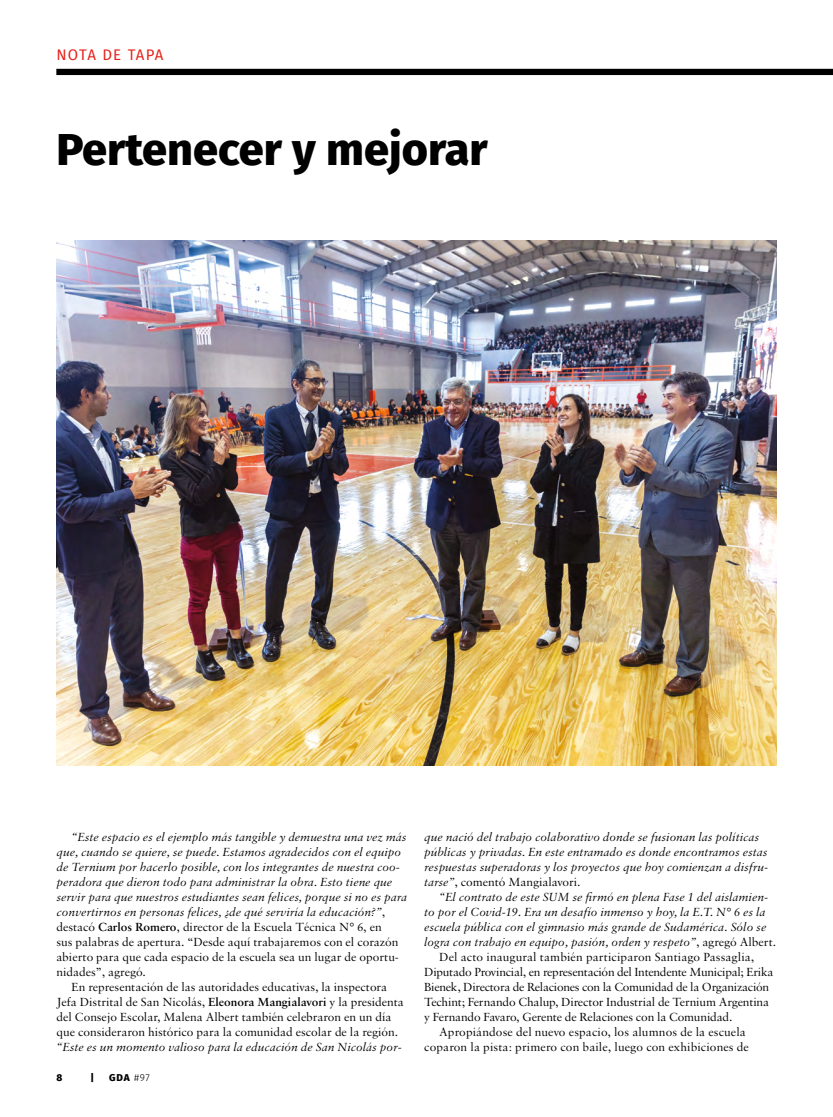
<style>
.page{position:relative;width:833px;height:1117px;background:#fff}
.page>*{position:absolute;margin:0;border:0;box-sizing:border-box;transform-origin:0 0}
.t1{font:800 45px "Fira Sans";color:#000}
.t2{font:15px "Fira Sans";letter-spacing:.05em;color:#e5231b}
.t3{font:italic 12.5px/15px "Sabon";color:#000}
.t4{font:12.5px "Sabon";color:#000}
.t5{font:12.5px "Sabon";letter-spacing:-.02em;color:#000}
.t6{font:800 10px "Fira Sans";color:#000}
.s1{font-style:normal}
.s2{font-weight:600}
.s3{font-weight:300}
</style>
<div class="page">
<div style="left:56px;top:69px;width:777px;height:6px;background:#000"></div>
<img style="left:56px;top:240px;width:720px;height:525px">
<p class="t2" style="left:56px;top:43px;width:109px">NOTA DE TAPA</p>
<h1 class="t1" style="left:56px;top:110px;width:433px">Pertenecer y mejorar</h1>
<p class="t3" style="left:72px;top:828px;width:336px">“Este espacio es el ejemplo más tangible y demuestra una vez más</p>
<p class="t3" style="left:57px;top:843px;width:346px">que, cuando se quiere, se puede. Estamos agradecidos con el equipo</p>
<p class="t3" style="left:57px;top:858px;width:345px">de Ternium por hacerlo posible, con los integrantes de nuestra coo-</p>
<p class="t3" style="left:57px;top:873px;width:337px">peradora que dieron todo para administrar la obra. Esto tiene que</p>
<p class="t3" style="left:57px;top:888px;width:352px">servir para que nuestros estudiantes sean felices, porque si no es para</p>
<p class="t3" style="left:57px;top:903px;width:330px">convertirnos en personas felices, ¿de qué serviría la educación?”<span class="s1">,</span></p>
<p class="t4" style="left:57px;top:918px;width:326px">destacó <span class="s2">Carlos Romero</span>, director de la Escuela Técnica N° 6, en</p>
<p class="t4" style="left:57px;top:933px;width:343px">sus palabras de apertura. “Desde aquí trabajaremos con el corazón</p>
<p class="t4" style="left:57px;top:948px;width:344px">abierto para que cada espacio de la escuela sea un lugar de oportu-</p>
<p class="t4" style="left:57px;top:963px;width:91px">nidades”, agregó.</p>
<p class="t4" style="left:72px;top:978px;width:317px">En representación de las autoridades educativas, la inspectora</p>
<p class="t4" style="left:57px;top:993px;width:349px">Jefa Distrital de San Nicolás, <span class="s2">Eleonora Mangialavori</span> y la presidenta</p>
<p class="t4" style="left:57px;top:1008px;width:336px">del Consejo Escolar, Malena Albert también celebraron en un día</p>
<p class="t4" style="left:57px;top:1023px;width:343px">que consideraron histórico para la comunidad escolar de la región.</p>
<p class="t3" style="left:57px;top:1038px;width:347px">“Este es un momento valioso para la educación de San Nicolás por-</p>
<p class="t6" style="left:57px;top:1068px;width:7px">8</p>
<p class="t6" style="left:90px;top:1068px;width:5px">|</p>
<p class="t6" style="left:109px;top:1068px;width:42px">GDA <span class="s3">#97</span></p>
<p class="t3" style="left:424px;top:828px;width:345px">que nació del trabajo colaborativo donde se fusionan las políticas públicas y privadas. En este entramado es donde encontramos estas respuestas superadoras y los proyectos que hoy comienzan a disfru&shy;tarse”<span class="s1">, comentó Mangialavori.</span></p>
<p class="t3" style="left:439px;top:888px;width:330px">“El contrato de este SUM se firmó en plena Fase 1 del aislamien-</p>
<p class="t3" style="left:424px;top:903px;width:343px">to por el Covid-19. Era un desafío inmenso y hoy, la E.T. N° 6 es la</p>
<p class="t3" style="left:424px;top:918px;width:343px">escuela pública con el gimnasio más grande de Sudamérica. Sólo se</p>
<p class="t3" style="left:424px;top:933px;width:353px">logra con trabajo en equipo, pasión, orden y respeto”<span class="s1">, agregó Albert.</span></p>
<p class="t4" style="left:439px;top:948px;width:316px">Del acto inaugural también participaron Santiago Passaglia,</p>
<p class="t5" style="left:424px;top:963px;width:351px">Diputado Provincial, en representación del Intendente Municipal; Erika</p>
<p class="t5" style="left:424px;top:978px;width:346px">Bienek, Directora de Relaciones con la Comunidad de la Organización</p>
<p class="t4" style="left:424px;top:993px;width:346px">Techint; Fernando Chalup, Director Industrial de Ternium Argentina</p>
<p class="t4" style="left:424px;top:1008px;width:310px">y Fernando Favaro, Gerente de Relaciones con la Comunidad.</p>
<p class="t4" style="left:439px;top:1023px;width:308px">Apropiándose del nuevo espacio, los alumnos de la escuela</p>
<p class="t4" style="left:424px;top:1038px;width:326px">coparon la pista: primero con baile, luego con exhibiciones de</p>
</div>
